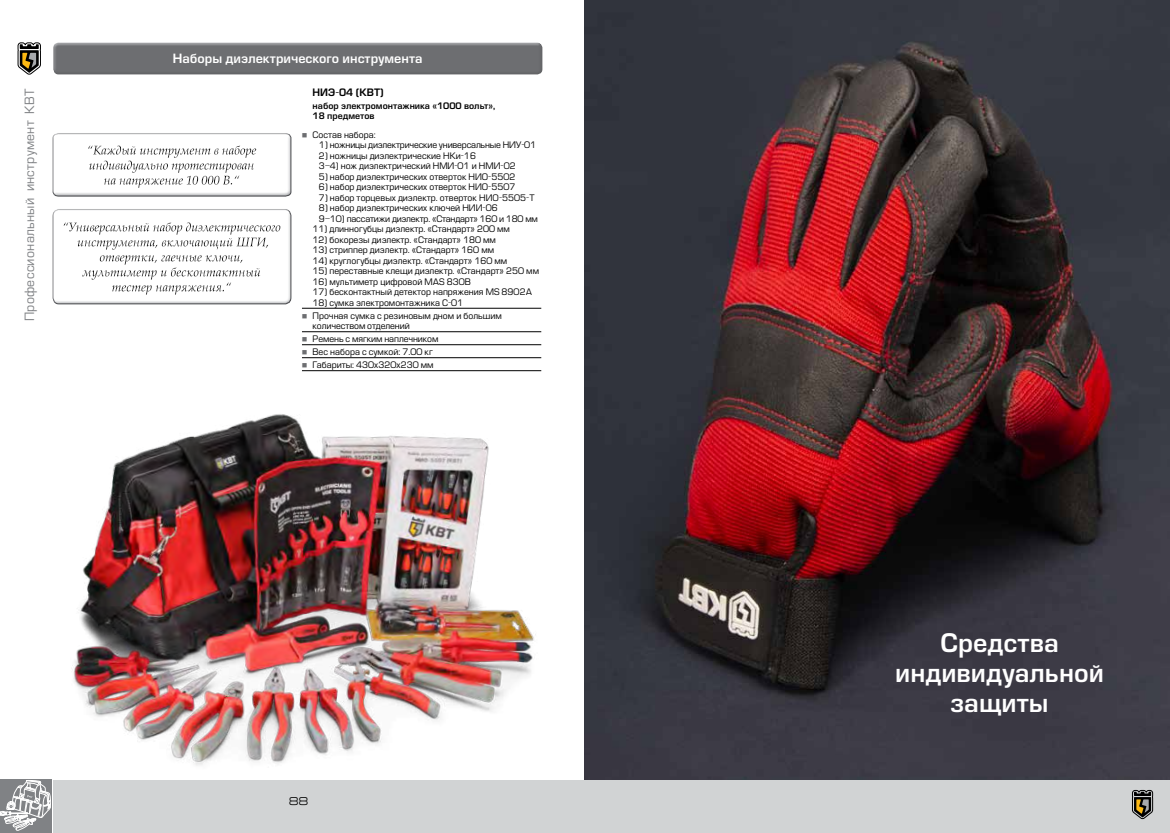
<style>
.page{position:relative;width:1170px;height:833px;background:#fff}
.page>*{position:absolute;margin:0;border:0;box-sizing:border-box;transform-origin:0 0}
.t1{font:25px/30px "Europe Demi";color:#fff;text-align:center}
.t2{font:12.5px "Europe Demi";color:#fff}
.t3{font:12.5px "Europe";letter-spacing:.02em;color:#808285}
.t4{font:11.25px "Europe Ext";color:#000}
.t5{font:10px "Europe Demi";color:#000}
.t6{font:8.75px/10.5px "Europe";color:#000}
.t7{font:8.75px/10.5px "Europe Demi";color:#000}
.t8{font:8.75px "Europe";letter-spacing:-.02em;color:#000}
.t9{font:7.5px "Wingdings";color:#6d6e71}
.s1{color:#6d6e71}
</style>
<div class="page">
<div style="left:53px;top:780px;width:532px;height:53px;background:#d1d3d4"></div>
<svg style="left:17px;top:42px;width:24px;height:33px"></svg>
<div style="left:585px;top:780px;width:584px;height:53px;background:#d1d3d4"></div>
<svg style="left:1132px;top:790px;width:21px;height:29px"></svg>
<img style="left:585px;top:0;width:584px;height:780px">
<div style="left:52px;top:41px;width:490px;height:32px;background:#e4e4e6"></div>
<div style="left:52px;top:43px;width:490px;height:33px;background:linear-gradient(to right,#6e6f72,#6d6e71)"></div>
<img style="left:72px;top:414px;width:464px;height:352px">
<hr style="left:302px;top:308px;width:239px;height:1px;background:#000">
<hr style="left:302px;top:331px;width:239px;height:1px;background:#000">
<hr style="left:302px;top:344px;width:239px;height:1px;background:#000">
<hr style="left:302px;top:357px;width:239px;height:1px;background:#000">
<hr style="left:302px;top:370px;width:239px;height:1px;background:#000">
<div style="left:51px;top:209px;width:245px;height:97px;background:#a7a9ac;opacity:.75"></div>
<div style="left:51px;top:132px;width:241px;height:62px;background:#b6b7b8"></div>
<div style="left:51px;top:134px;width:241px;height:63px;background:#a7a9ac;opacity:.75"></div>
<div style="left:0;top:780px;width:51px;height:53px;background:#808285"></div>
<svg style="left:0;top:780px;width:51px;height:51px"></svg>
<h2 class="t3" style="left:22px;top:321px;width:234px;rotate:-90deg">Профессиональный инструмент КВТ</h2>
<h2 class="t2" style="left:173px;top:51px;width:251px">Наборы диэлектрического инструмента</h2>
<p class="t5" style="left:312px;top:87px;width:73px">НИЭ-04 (КВТ)</p>
<p class="t7" style="left:312px;top:100px;width:184px">набор электромонтажника «1000 вольт»,<br>18 предметов</p>
<p class="t9" style="left:307px;top:131px;width:9px">■</p>
<p class="t6" style="left:302px;top:129px;width:75px"><span class="s1">■</span> Состав набора:</p>
<p class="t8" style="left:319px;top:140px;width:219px">1) ножницы диэлектрические универсальные НИУ-01</p>
<p class="t6" style="left:319px;top:150px;width:198px">2) ножницы диэлектрические НКи-16<br>3–4) нож диэлектрический НМИ-01 и НМИ-02</p>
<p class="t6" style="left:319px;top:171px;width:198px">5) набор диэлектрических отверток НИО-5502</p>
<p class="t6" style="left:319px;top:182px;width:198px">6) набор диэлектрических отверток НИО-5507</p>
<p class="t6" style="left:319px;top:192px;width:217px">7) набор торцевых диэлектр. отверток НИО-5505-Т</p>
<p class="t6" style="left:319px;top:203px;width:220px">8) набор диэлектрических ключей НИИ-06<br>9–10) пассатижи диэлектр. «Стандарт» 160 и 180 мм</p>
<p class="t6" style="left:312px;top:224px;width:199px">11) длинногубцы диэлектр. «Стандарт» 200 мм</p>
<p class="t6" style="left:312px;top:234px;width:185px">12) бокорезы диэлектр. «Стандарт» 180 мм</p>
<p class="t6" style="left:312px;top:245px;width:183px">13) стриппер диэлектр. «Стандарт» 160 мм</p>
<p class="t6" style="left:312px;top:255px;width:196px">14) круглогубцы диэлектр. «Стандарт» 160 мм</p>
<p class="t6" style="left:312px;top:266px;width:228px">15) переставные клещи диэлектр. «Стандарт» 250 мм</p>
<p class="t6" style="left:312px;top:276px;width:160px">16) мультиметр цифровой MAS 830B</p>
<p class="t6" style="left:312px;top:287px;width:221px">17) бесконтактный детектор напряжения MS 8902A</p>
<p class="t6" style="left:312px;top:297px;width:152px">18) сумка электромонтажника С-01</p>
<p class="t9" style="left:307px;top:312px;width:9px">■</p>
<p class="t6" style="left:312px;top:310px;width:191px;text-indent:-11px"><span class="s1">■</span> Прочная сумка с резиновым дном и большим количеством отделений</p>
<p class="t9" style="left:307px;top:335px;width:9px">■</p>
<p class="t6" style="left:302px;top:334px;width:138px"><span class="s1">■</span> Ремень с мягким наплечником</p>
<p class="t9" style="left:307px;top:348px;width:9px">■</p>
<p class="t6" style="left:302px;top:347px;width:132px"><span class="s1">■</span> Вес набора с сумкой: 7.00 кг</p>
<p class="t9" style="left:307px;top:361px;width:9px">■</p>
<p class="t6" style="left:302px;top:360px;width:133px"><span class="s1">■</span> Габариты: 430х320х230 мм</p>
<p class="t4" style="left:289px;top:795px;width:21px">88</p>
<h1 class="t1" style="left:895px;top:628px;width:210px">Средства индивидуальной защиты</h1>
</div>
